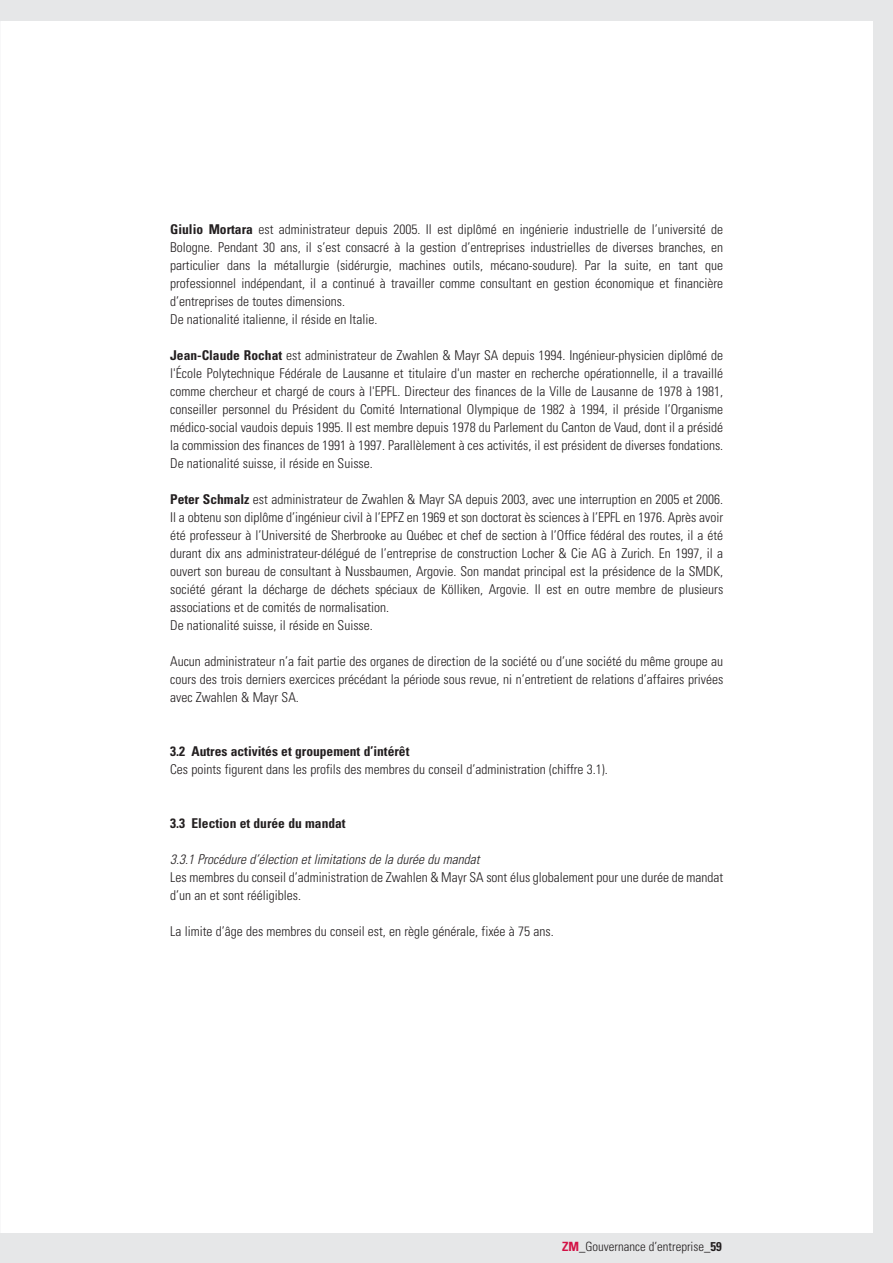
<style>
.page{position:relative;width:893px;height:1263px;background:#fff}
.page>*{position:absolute;margin:0;border:0;box-sizing:border-box;transform-origin:0 0}
.t1{font:300 condensed 13.5px/18px "Univers";color:#231f20}
.t2{font:700 condensed 13.5px "Univers";color:#231f20}
.t3{font:italic 300 condensed 13.5px "Univers";color:#231f20}
.t4{font:300 condensed 12.75px "Univers";color:#231f20}
.s1{font-weight:700}
.s2{font-weight:700;color:#d31145}
</style>
<div class="page">
<div style="left:0;top:0;width:892px;height:1263px;background:#e6e7e8"></div>
<div style="left:0;top:21px;width:872px;height:1212px;background:#fff"></div>
<p class="t1" style="left:170px;top:222px;width:554px"><span class="s1">Giulio Mortara</span> est administrateur depuis 2005. Il est diplômé en ingénierie industrielle de l’université de Bologne. Pendant 30 ans, il s’est consacré à la gestion d’entreprises industrielles de diverses branches, en particulier dans la métallurgie (sidérurgie, machines outils, mécano-soudure). Par la suite, en tant que professionnel indépendant, il a continué à travailler comme consultant en gestion économique et financière d’entreprises de toutes dimensions.<br>De nationalité italienne, il réside en Italie.</p>
<p class="t1" style="left:170px;top:348px;width:554px;text-align:justify"><span class="s1">Jean-Claude Rochat</span> est administrateur de Zwahlen &amp; Mayr SA depuis 1994. Ingénieur-physicien diplômé de l'École Polytechnique Fédérale de Lausanne et titulaire d'un master en recherche opérationnelle, il a travaillé comme chercheur et chargé de cours à l'EPFL. Directeur des finances de la Ville de Lausanne de 1978 à 1981, conseiller personnel du Président du Comité International Olympique de 1982 à 1994, il préside l’Organisme médico-social vaudois depuis 1995. Il est membre depuis 1978 du Parlement du Canton de Vaud, dont il a présidé la commission des finances de 1991 à 1997. Parallèlement à ces activités, il est président de diverses fondations.<br>De nationalité suisse, il réside en Suisse.</p>
<p class="t1" style="left:170px;top:492px;width:554px"><span class="s1">Peter Schmalz</span> est administrateur de Zwahlen &amp; Mayr SA depuis 2003, avec une interruption en 2005 et 2006.<br>Il a obtenu son diplôme d’ingénieur civil à l’EPFZ en 1969 et son doctorat ès sciences à l’EPFL en 1976. Après avoir été professeur à l’Université de Sherbrooke au Québec et chef de section à l’Office fédéral des routes, il a été durant dix ans administrateur-délégué de l’entreprise de construction Locher &amp; Cie AG à Zurich. En 1997, il a ouvert son bureau de consultant à Nussbaumen, Argovie. Son mandat principal est la présidence de la SMDK, société gérant la décharge de déchets spéciaux de Kölliken, Argovie. Il est en outre membre de plusieurs associations et de comités de normalisation.<br>De nationalité suisse, il réside en Suisse.</p>
<p class="t1" style="left:170px;top:654px;width:554px;text-align:justify">Aucun administrateur n’a fait partie des organes de direction de la société ou d’une société du même groupe au cours des trois derniers exercices précédant la période sous revue, ni n’entretient de relations d’affaires privées avec Zwahlen &amp; Mayr SA.</p>
<p class="t2" style="left:170px;top:746px;width:241px">3.2 Autres activités et groupement d’intérêt</p>
<p class="t1" style="left:170px;top:762px;width:439px">Ces points figurent dans les profils des membres du conseil d’administration (chiffre 3.1).</p>
<p class="t2" style="left:170px;top:818px;width:177px">3.3 Election et durée du mandat</p>
<p class="t3" style="left:170px;top:854px;width:313px">3.3.1 Procédure d’élection etlimitations de la durée du mandat</p>
<p class="t1" style="left:170px;top:870px;width:554px">Les membres du conseil d’administration de Zwahlen &amp; Mayr SA sont élus globalement pour une durée de mandat d’un an et sont rééligibles.</p>
<p class="t1" style="left:170px;top:924px;width:385px">La limite d’âge des membres du conseil est, en règle générale, fixée à 75 ans.</p>
<p class="t4" style="left:562px;top:1242px;width:161px"><span class="s2">ZM</span>_Gouvernance d’entreprise_<span class="s1">59</span></p>
</div>
